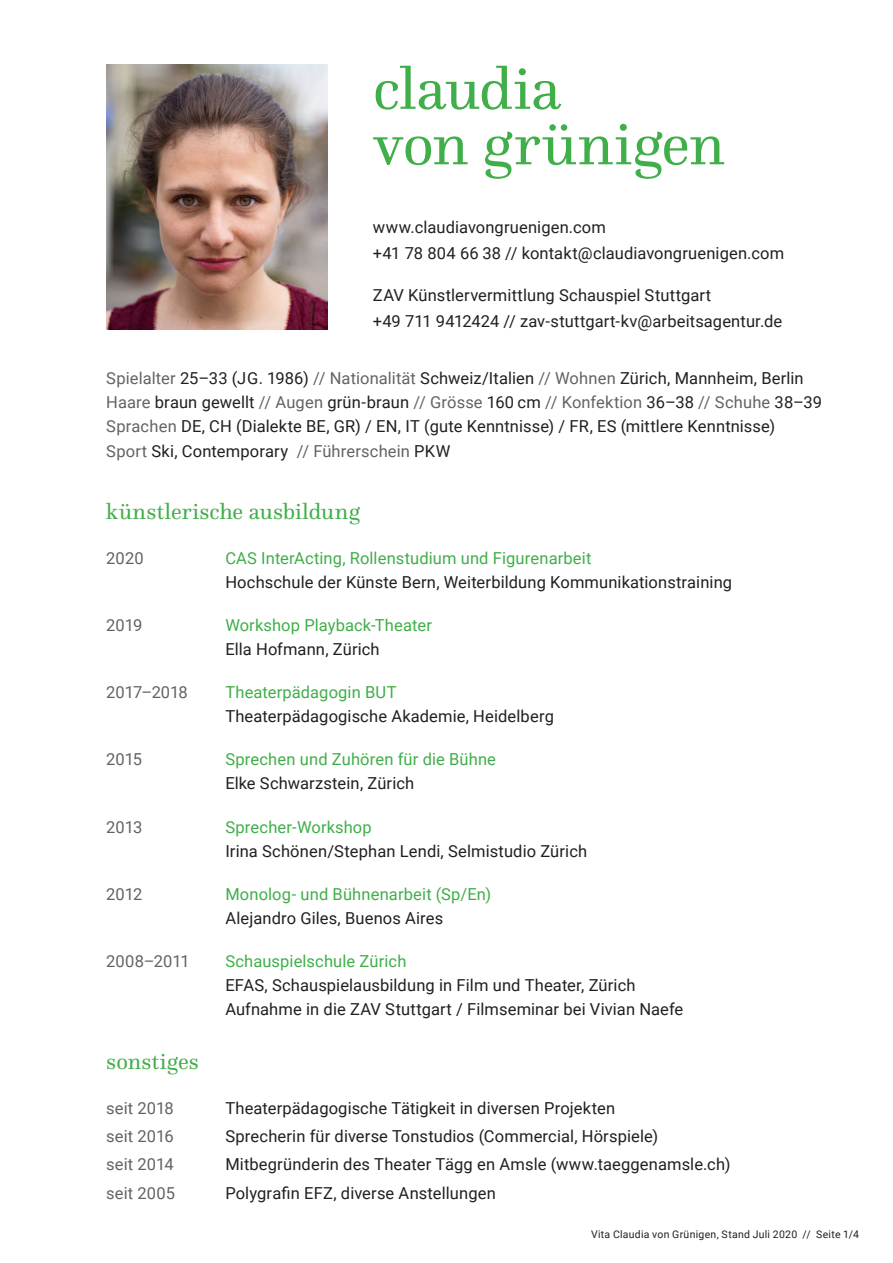
<style>
.page{position:relative;width:893px;height:1263px;background:#fff}
.page>*{position:absolute;margin:0;border:0;box-sizing:border-box;transform-origin:0 0}
.t1{font:60px/55.5px "Questa";color:#40ae49}
.t2{font:22.5px "Questa";letter-spacing:.015em;color:#40ae49}
.t3{font:16.5px/24px "Roboto";letter-spacing:.01em;color:#231f20}
.t4{font:16.5px "Roboto";letter-spacing:.01em;color:#40ae49}
.t5{font:16.5px "Roboto";color:#636366}
.t6{font:10.5px "Roboto";letter-spacing:.025em;color:#231f20}
.s1{color:#636366}
</style>
<div class="page">
<img style="left:106px;top:64px;width:221px;height:265px">
<h1 class="t1" style="left:373px;top:60px;width:353px">claudia<br>von grünigen</h1>
<p class="t3" style="left:373px;top:214px;width:413px;line-height:25.5px">www.claudiavongruenigen.com<br>+41 78 804 66 38 // kontakt@claudiavongruenigen.com</p>
<p class="t3" style="left:373px;top:282px;width:411px;line-height:25.5px">ZAV Künstlervermittlung Schauspiel Stuttgart<br>+49 711 9412424 // zav-stuttgart-kv@arbeitsagentur.de</p>
<p class="t3" style="left:106px;top:366px;width:717px"><span class="s1">Spielalter</span> 25–33 (Jg. 1986) <span class="s1">// Nationalität</span> Schweiz/Italien <span class="s1">// Wohnen</span> Zürich, Mannheim, Berlin <span class="s1">Haare</span> braun gewellt <span class="s1">// Augen</span> grün-braun <span class="s1">// Grösse</span> 160 cm <span class="s1">// Konfektion</span> 36–38 <span class="s1">// Schuhe</span> 38–39<br><span class="s1">Sprachen</span> DE, CH (Dialekte BE, GR) / EN, IT (gute Kenntnisse) / FR, ES (mittlere Kenntnisse)<br><span class="s1">Sport</span> Ski, Contemporary <span class="s1">// Führerschein</span> PKW</p>
<h2 class="t2" style="left:106px;top:497px;width:255px">künstlerische ausbildung</h2>
<p class="t5" style="left:106px;top:547px;width:39px">2020</p>
<p class="t4" style="left:225px;top:547px;width:368px">CAS InterActing, Rollenstudium und Figurenarbeit</p>
<p class="t3" style="left:225px;top:569px;width:508px">Hochschule der Künste Bern, Weiterbildung Kommunikationstraining</p>
<p class="t5" style="left:106px;top:614px;width:38px">2019</p>
<p class="t4" style="left:225px;top:614px;width:208px">Workshop Playback-Theater</p>
<p class="t3" style="left:225px;top:637px;width:156px">Ella Hofmann, Zürich</p>
<p class="t5" style="left:106px;top:681px;width:83px">2017–2018</p>
<p class="t4" style="left:225px;top:681px;width:173px">Theaterpädagogin BUT</p>
<p class="t3" style="left:225px;top:704px;width:330px">Theaterpädagogische Akademie, Heidelberg</p>
<p class="t5" style="left:106px;top:748px;width:37px">2015</p>
<p class="t4" style="left:225px;top:748px;width:272px">Sprechen und Zuhören für die Bühne</p>
<p class="t3" style="left:225px;top:771px;width:191px">Elke Schwarzstein, Zürich</p>
<p class="t5" style="left:106px;top:815px;width:38px">2013</p>
<p class="t4" style="left:225px;top:815px;width:148px">Sprecher-Workshop</p>
<p class="t3" style="left:225px;top:838px;width:363px">Irina Schönen/Stephan Lendi, Selmistudio Zürich</p>
<p class="t5" style="left:106px;top:882px;width:38px">2012</p>
<p class="t4" style="left:225px;top:882px;width:267px">Monolog- und Bühnenarbeit (Sp/En)</p>
<p class="t3" style="left:225px;top:905px;width:219px">Alejandro Giles, Buenos Aires</p>
<p class="t5" style="left:106px;top:949px;width:85px">2008–2011</p>
<p class="t4" style="left:225px;top:949px;width:183px">Schauspielschule Zürich</p>
<p class="t3" style="left:225px;top:972px;width:460px">EFAS, Schauspielausbildung in Film und Theater, Zürich<br>Aufnahme in die ZAV Stuttgart / Filmseminar bei Vivian Naefe</p>
<h2 class="t2" style="left:106px;top:1047px;width:94px">sonstiges</h2>
<p class="t5" style="left:106px;top:1096px;width:69px">seit 2018</p>
<p class="t3" style="left:225px;top:1095px;width:391px">Theaterpädagogische Tätigkeit in diversen Projekten</p>
<p class="t5" style="left:106px;top:1125px;width:69px">seit 2016</p>
<p class="t3" style="left:225px;top:1124px;width:434px">Sprecherin für diverse Tonstudios (Commercial, Hörspiele)</p>
<p class="t5" style="left:106px;top:1153px;width:69px">seit 2014</p>
<p class="t3" style="left:225px;top:1152px;width:507px">Mitbegründerin des Theater Tägg en Amsle (www.taeggenamsle.ch)</p>
<p class="t5" style="left:106px;top:1181px;width:70px">seit 2005</p>
<p class="t3" style="left:225px;top:1180px;width:272px">Polygrafin EFZ, diverse Anstellungen</p>
<p class="t6" style="left:591px;top:1226px;width:269px">Vita Claudia von Grünigen, Stand Juli 2020 // Seite 1/4</p>
</div>
